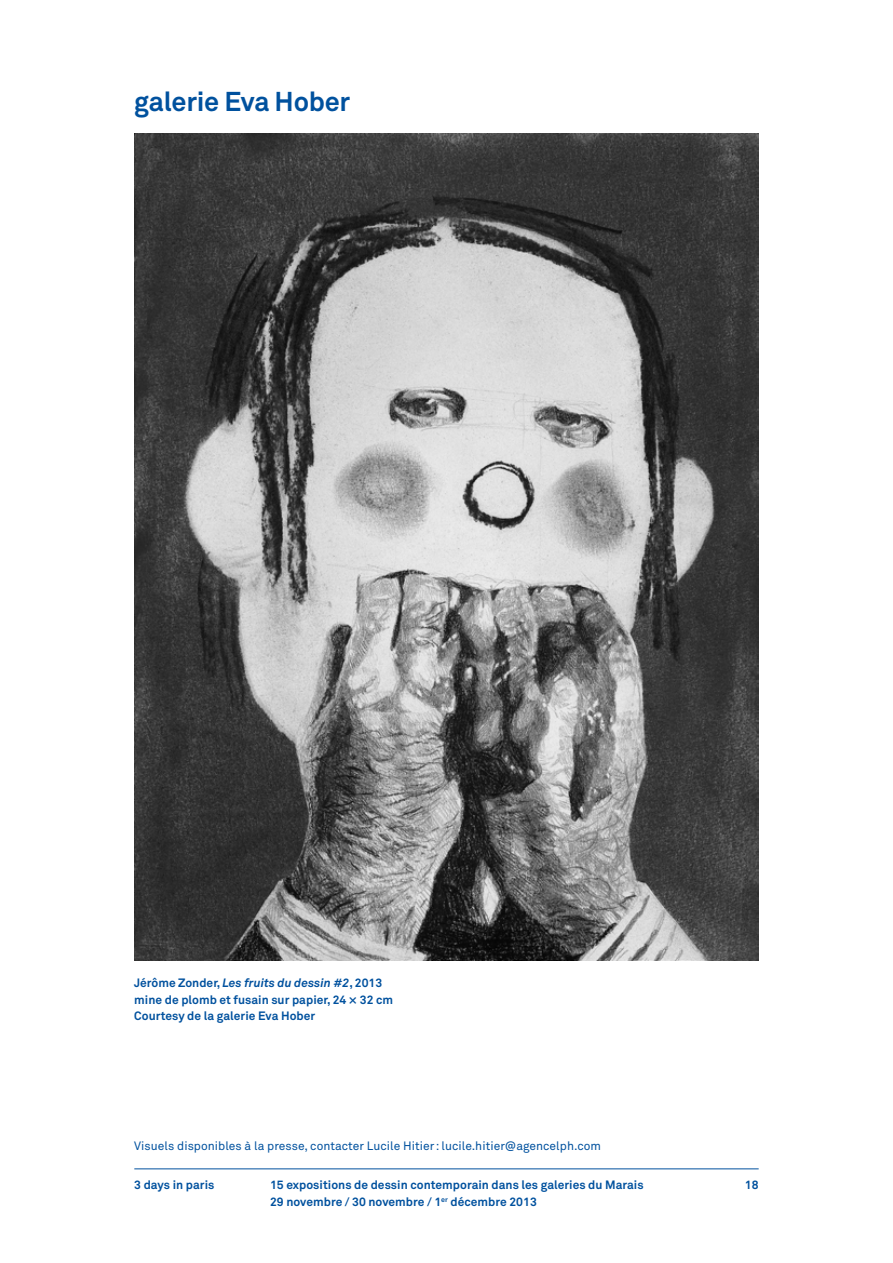
<style>
.page{position:relative;width:893px;height:1263px;background:#fff}
.page>*{position:absolute;margin:0;border:0;box-sizing:border-box;transform-origin:0 0}
.t1{font:700 27px "Akkurat";letter-spacing:-.01em;color:#00519e}
.t2{font:700 12px/16.5px "Akkurat";letter-spacing:.005em;color:#00519e}
.t3{font:12px "Akkurat";letter-spacing:.005em;color:#00519e}
.s1{font-style:italic}
</style>
<div class="page">
<hr style="left:134px;top:1168px;width:625px;height:1px;background:#00519e">
<img style="left:134px;top:134px;width:625px;height:827px">
<h1 class="t1" style="left:134px;top:85px;width:217px">galerie Eva Hober</h1>
<p class="t2" style="left:134px;top:974px;width:260px">Jérôme Zonder, <span class="s1">Les fruits du dessin #2</span>, 2013 mine de plomb et fusain sur papier, 24 × 32 cm<br>Courtesy de la galerie Eva Hober</p>
<p class="t3" style="left:134px;top:1138px;width:468px">Visuels disponibles à la presse, contacter Lucile Hitier: lucile.hitier@agencelph.com</p>
<p class="t2" style="left:270px;top:1176px;width:375px">15 expositions de dessin contemporain dans les galeries du Marais<br>29 novembre / 30 novembre / 1<sup>er</sup> décembre 2013</p>
<p class="t2" style="left:134px;top:1176px;width:82px">3 days in paris</p>
<p class="t2" style="left:745px;top:1176px;width:15px">18</p>
</div>
